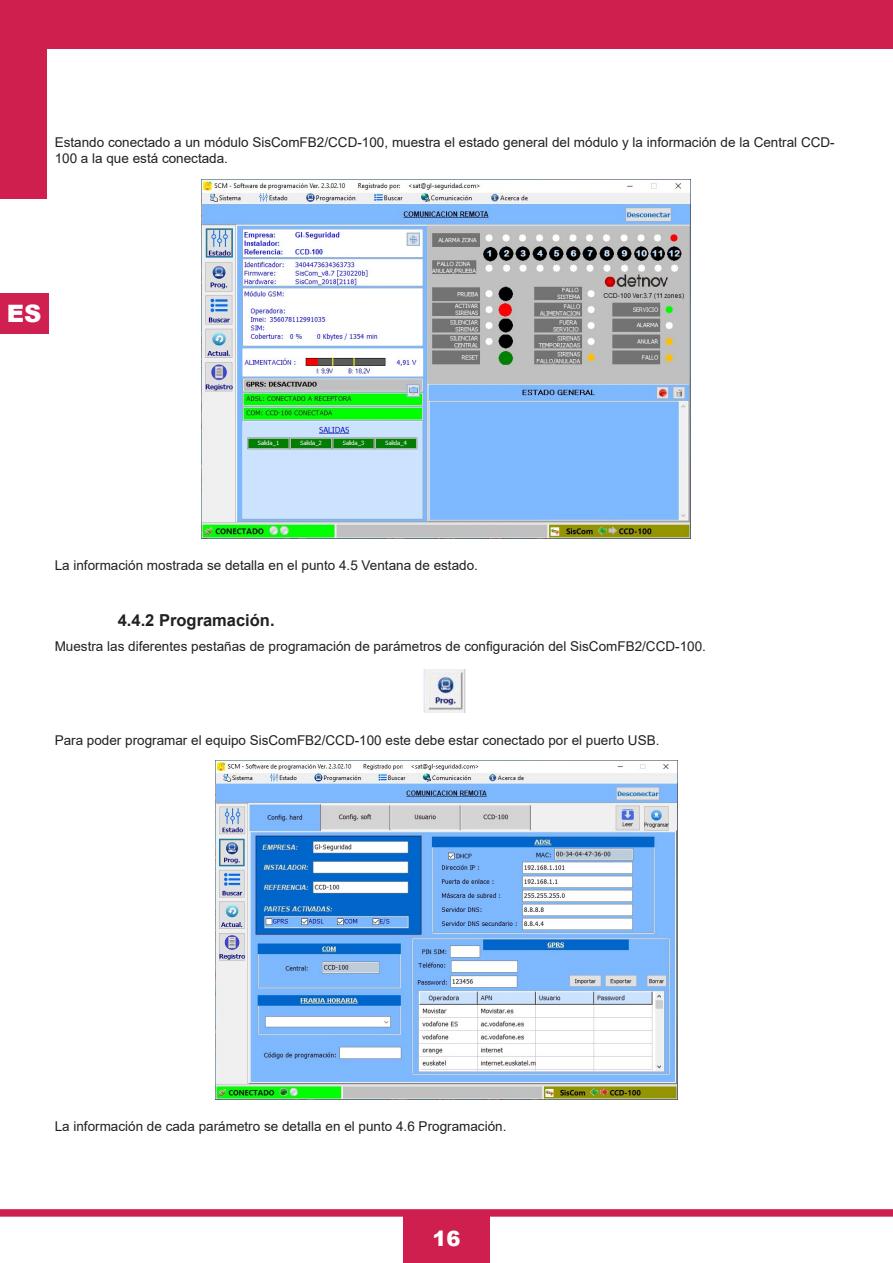
<style>
.page{position:relative;width:893px;height:1263px;background:#fff}
.page>*{position:absolute;margin:0;border:0;box-sizing:border-box;transform-origin:0 0}
.t1{font:900 24px "Arial";color:#fff}
.t2{font:900 21px "Arial";color:#fff}
.sub-subtitulo{font:700 16.5px "Arial";color:#231f20}
.Texto{font:13.5px/16.2px "Arial";color:#231f20}
</style>
<div class="page">
<div style="left:0;top:293px;width:48px;height:40px;background:#cf2050"></div>
<div style="left:17px;top:0;width:876px;height:48px;background:#ce1f4e"></div>
<div style="left:0;top:0;width:47px;height:198px;background:#ce1f4e"></div>
<div style="left:0;top:1209px;width:893px;height:8px;background:#ce204f"></div>
<div style="left:403px;top:1213px;width:87px;height:50px;background:#ce1f4e"></div>
<img style="left:202px;top:179px;width:489px;height:360px">
<img style="left:423px;top:670px;width:43px;height:42px">
<img style="left:215px;top:760px;width:462px;height:340px">
<p class="Texto" style="left:55px;top:134px;width:782px">Estando conectado a un módulo SisComFB2/CCD-100, muestra el estado general del módulo y la información de la Central CCD-<br>100 a la que está conectada.</p>
<h1 class="t1" style="left:7px;top:296px;width:36px">ES</h1>
<p class="Texto" style="left:55px;top:557px;width:425px">La información mostrada se detalla en el punto 4.5 Ventana de estado.</p>
<p class="sub-subtitulo" style="left:118px;top:609px;width:158px">4.4.2 Programación.</p>
<p class="Texto" style="left:55px;top:638px;width:653px">Muestra las diferentes pestañas de programación de parámetros de configuración del SisComFB2/CCD-100.</p>
<p class="Texto" style="left:55px;top:731px;width:606px">Para poder programar el equipo SisComFB2/CCD-100 este debe estar conectado por el puerto USB.</p>
<p class="Texto" style="left:55px;top:1117px;width:453px">La información de cada parámetro se detalla en el punto 4.6 Programación.</p>
<h2 class="t2" style="left:432px;top:1223px;width:30px">16</h2>
</div>
